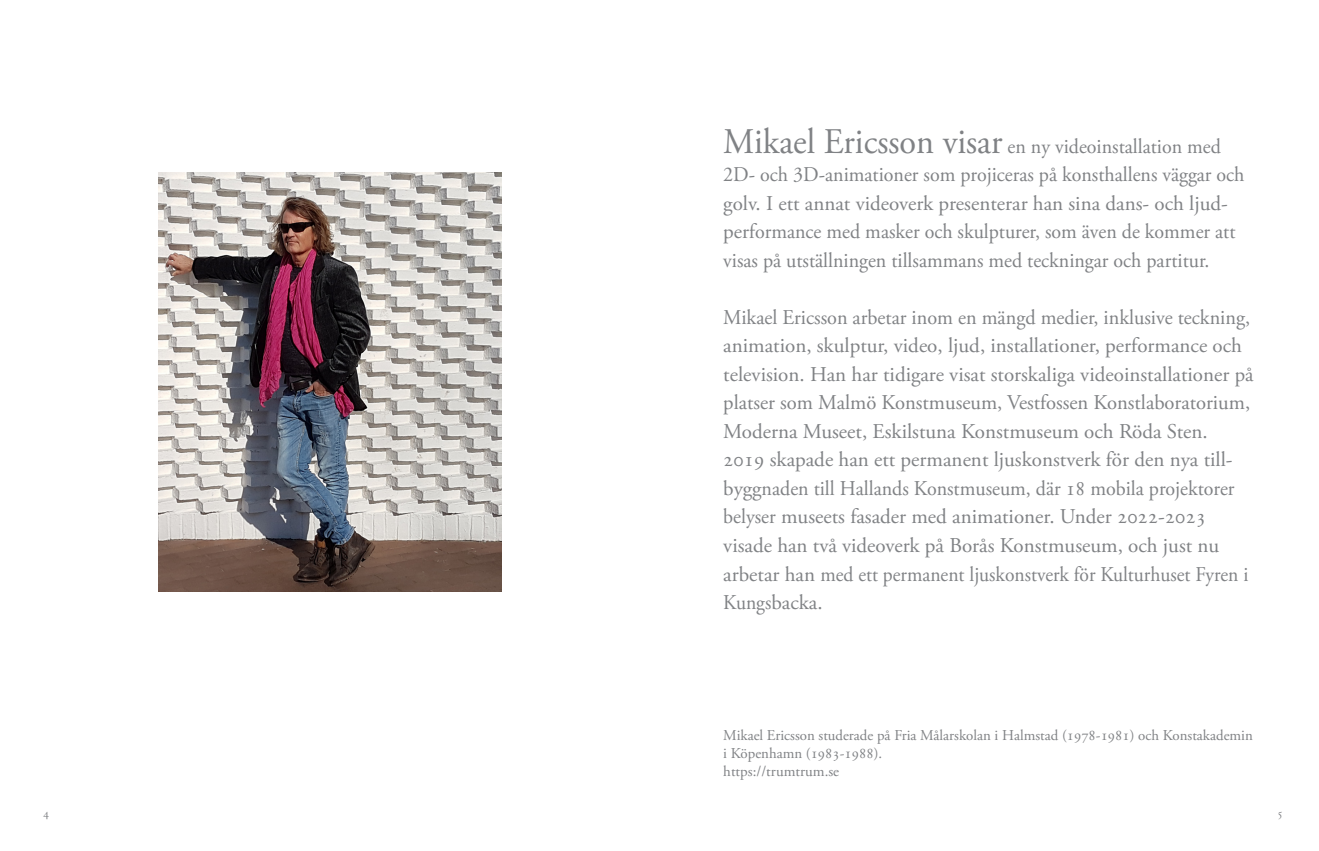
<style>
.page{position:relative;width:1319px;height:851px;background:#fff}
.page>*{position:absolute;margin:0;border:0;box-sizing:border-box;transform-origin:0 0}
.t1{font:21px/28.5px "Adobe Garamond Pro";color:#808285;scale:.96 1}
.t2{font:21px/28.5px "Adobe Garamond Pro";color:#808285}
.t3{font:21px/28.5px "Adobe Garamond Pro";color:#808285;scale:.95 1}
.t4{font:15px/18px "Adobe Garamond Pro";color:#808285}
.t5{font:12px "Adobe Garamond Pro";color:#808285}
.s1{font-size:36px}
</style>
<div class="page">
<img style="left:158px;top:172px;width:343px;height:419px">
<p class="t3" style="left:723px;top:132px;width:550px"><span class="s1">Mikael Ericsson visar</span> en ny videoinstallation med 2D- och 3D-animationer som projiceras på konsthallens väggar och golv. I ett annat videoverk presenterar han sina dans- och ljud&shy;performance med masker och skulpturer, som även de kommer att visas på utställningen tillsammans med teckningar och partitur.</p>
<p class="t1" style="left:723px;top:303px;width:553px">Mikael Ericsson arbetar inom en mängd medier, inklusive teckning, animation, skulptur, video, ljud, installationer, performance och television. Han har tidigare visat storskaliga videoinstallationer på platser som Malmö Konstmuseum, Vestfossen Konstlaboratorium, Moderna Museet, Eskilstuna Konstmuseum och Röda Sten.</p>
<p class="t2" style="left:723px;top:446px;width:526px">2019 skapade han ett permanent ljuskonstverk för den nya till&shy;byggnaden till Hallands Konstmuseum, där 18 mobila projektorer belyser museets fasader med animationer. Under 2022-2023 visade han två videoverk på Borås Konstmuseum, och just nu arbetar han med ett permanent ljuskonstverk för Kulturhuset Fyren i Kungsbacka.</p>
<p class="t4" style="left:723px;top:726px;width:531px">Mikael Ericsson studerade på Fria Målarskolan i Halmstad (1978-1981) och Konstakademin i Köpenhamn (1983-1988).</p>
<p class="t4" style="left:723px;top:762px;width:117px">https://trumtrum.se</p>
<p class="t5" style="left:43px;top:806px;width:7px">4</p>
<p class="t5" style="left:1276px;top:806px;width:7px">5</p>
</div>
